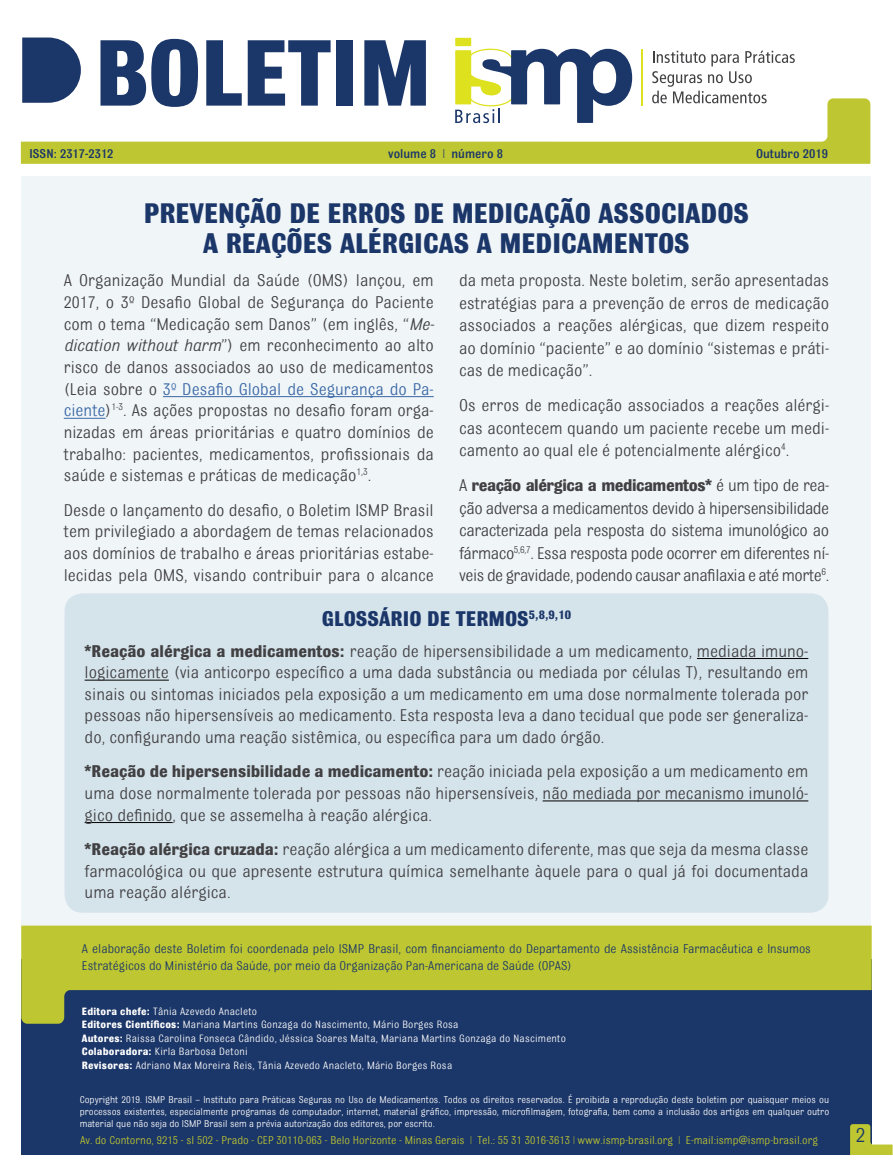
<style>
.page{position:relative;width:893px;height:1174px;background:#fff}
.page>*{position:absolute;margin:0;border:0;box-sizing:border-box;transform-origin:0 0}
.t1{font:700 99.6px "Bulldog";letter-spacing:-.01em;color:#1b3668}
.t2{font:700 30px/30px "Bulldog";color:#1b3668;text-align:center}
.t3{font:700 22.5px "Bulldog";color:#1b3668}
.t4{font:21.6px "Bulldog";color:#1b3668}
.t5{font:18px/21.6px "Bulldog";color:#414042;text-align:justify}
.t6{font:13.5px/16.2px "Bulldog";color:#1b3668}
.t7{font:500 13.5px "Bulldog";color:#1b3668}
.t8{font:12px "Bulldog";color:#bec731}
.t9{font:11.25px/13.5px "Bulldog";letter-spacing:.02em;color:#fff}
.t10{font:10.5px/12px "Bulldog";color:#fff;text-align:justify}
.s1{font-style:italic}
.s2{color:#3a68a5}
.s3{font-weight:700}
</style>
<div class="page">
<div style="left:21px;top:176px;width:850px;height:978px;background:#f0f5f8"></div>
<svg style="left:21px;top:98px;width:849px;height:66px"></svg>
<svg style="left:455px;top:38px;width:177px;height:85px"></svg>
<svg style="left:652px;top:51px;width:143px;height:52px"></svg>
<hr style="left:642px;top:49px;width:1px;height:57px;background:#dee21e">
<svg style="left:22px;top:38px;width:59px;height:65px;background:#374f7b"></svg>
<div style="left:21px;top:959px;width:851px;height:196px;background:#1b3668"></div>
<svg style="left:21px;top:925px;width:851px;height:98px;fill:#bec731"></svg>
<div style="left:65px;top:593px;width:763px;height:319px;background:#d5e3eb;border-radius:18px"></div>
<hr style="left:163px;top:396px;width:271px;height:1px;background:#3a68a5">
<hr style="left:64px;top:418px;width:42px;height:1px;background:#3a68a5">
<hr style="left:697px;top:658px;width:111px;height:1px;background:#000">
<hr style="left:85px;top:680px;width:84px;height:1px;background:#000">
<hr style="left:543px;top:800px;width:265px;height:1px;background:#000">
<hr style="left:85px;top:822px;width:88px;height:1px;background:#000">
<svg style="left:850px;top:1124px;width:43px;height:31px"></svg>
<h1 class="t1" style="left:95px;top:22px;width:339px">BOLETIM</h1>
<p class="t7" style="left:29px;top:147px;width:86px">ISSN: 2317-2312</p>
<p class="t7" style="left:388px;top:147px;width:116px">volume 8 | número 8</p>
<p class="t7" style="left:756px;top:147px;width:73px">Outubro 2019</p>
<h2 class="t2" style="left:144px;top:198px;width:607px">PREVENÇÃO DE ERROS DE MEDICAÇÃO ASSOCIADOS<br>A REAÇÕES ALÉRGICAS A MEDICAMENTOS</h2>
<p class="t5" style="left:64px;top:269px;width:372px">A Organização Mundial da Saúde (OMS) lançou, em 2017, o 3º Desafio Global de Segurança do Paciente com o tema “Medicação sem Danos” (em inglês, “<span class="s1">Me&shy;dication without harm</span>”) em reconhecimento ao alto risco de danos associados ao uso de medicamentos (Leia sobre o <span class="s2">3º Desafio Global de Segurança do Pa&shy;ciente</span>)<sup>1-3</sup>. As ações propostas no desafio foram orga&shy;nizadas em áreas prioritárias e quatro domínios de trabalho: pacientes, medicamentos, profissionais da saúde e sistemas e práticas de medicação<sup>1,3</sup>.</p>
<p class="t5" style="left:64px;top:499px;width:371px">Desde o lançamento do desafio, o Boletim ISMP Brasil tem privilegiado a abordagem de temas relacionados aos domínios de trabalho e áreas prioritárias estabe&shy;lecidas pela OMS, visando contribuir para o alcance</p>
<p class="t5" style="left:459px;top:269px;width:371px;line-height:22.5px">da meta proposta. Neste boletim, serão apresentadas estratégias para a prevenção de erros de medicação associados a reações alérgicas, que dizem respeito ao domínio “paciente” e ao domínio “sistemas e práti&shy;cas de medicação”.</p>
<p class="t5" style="left:459px;top:394px;width:371px;line-height:22.5px">Os erros de medicação associados a reações alérgi&shy;cas acontecem quando um paciente recebe um medi&shy;camento ao qual ele é potencialmente alérgico<sup>4</sup>.</p>
<p class="t5" style="left:459px;top:474px;width:371px;line-height:22.5px">A <span class="s3">reação alérgica a medicamentos*</span> é um tipo de rea&shy;ção adversa a medicamentos devido à hipersensibilidade caracterizada pela resposta do sistema imunológico ao fármaco<sup>5,6,7</sup>. Essa resposta pode ocorrer em diferentes ní&shy;veis de gravidade, podendo causar anafilaxia e até morte<sup>6</sup>.</p>
<p class="t3" style="left:322px;top:607px;width:251px">GLOSSÁRIO DE TERMOS<sup>5,8,9,10</sup></p>
<p class="t5" style="left:85px;top:639px;width:725px"><span class="s3">*Reação alérgica a medicamentos:</span> reação de hipersensibilidade a um medicamento, mediada imuno&shy;logicamente (via anticorpo específico a uma dada substância ou mediada por células T), resultando em sinais ou sintomas iniciados pela exposição a um medicamento em uma dose normalmente tolerada por pessoas não hipersensíveis ao medicamento. Esta resposta leva a dano tecidual que pode ser generaliza&shy;do, configurando uma reação sistêmica, ou específica para um dado órgão.</p>
<p class="t5" style="left:85px;top:760px;width:725px"><span class="s3">*Reação de hipersensibilidade a medicamento:</span> reação iniciada pela exposição a um medicamento em uma dose normalmente tolerada por pessoas não hipersensíveis, não mediada por mecanismo imunoló&shy;gico definido, que se assemelha à reação alérgica.</p>
<p class="t5" style="left:85px;top:838px;width:725px"><span class="s3">*Reação alérgica cruzada:</span> reação alérgica a um medicamento diferente, mas que seja da mesma classe farmacológica ou que apresente estrutura química semelhante àquele para o qual já foi documentada uma reação alérgica.</p>
<p class="t6" style="left:82px;top:940px;width:731px">A elaboração deste Boletim foi coordenada pelo ISMP Brasil, com financiamento do Departamento de Assistência Farmacêutica e Insumos<br>Estratégicos do Ministério da Saúde, por meio da Organização Pan-Americana de Saúde (OPAS)</p>
<p class="t9" style="left:82px;top:1004px;width:486px"><span class="s3">Editora chefe:</span> Tânia Azevedo Anacleto<br><span class="s3">Editores Científicos:</span> Mariana Martins Gonzaga do Nascimento, Mário Borges Rosa<br><span class="s3">Autores:</span> Raissa Carolina Fonseca Cândido, Jéssica Soares Malta, Mariana Martins Gonzaga do Nascimento <span class="s3">Colaboradora:</span> Kirla Barbosa Detoni<br><span class="s3">Revisores:</span> Adriano Max Moreira Reis, Tânia Azevedo Anacleto, Mário Borges Rosa</p>
<p class="t10" style="left:80px;top:1093px;width:751px">Copyright 2019. ISMP Brasil – Instituto para Práticas Seguras no Uso de Medicamentos. Todos os direitos reservados. É proibida a reprodução deste boletim por quaisquer meios ou processos existentes, especialmente programas de computador, internet, material gráfico, impressão, microfilmagem, fotografia, bem como a inclusão dos artigos em qualquer outro material que não seja do ISMP Brasil sem a prévia autorização dos editores, por escrito.</p>
<p class="t8" style="left:80px;top:1134px;width:739px">Av. do Contorno, 9215 - sl 502 - Prado - CEP 30110-063 - Belo Horizonte - Minas Gerais | Tel.: 55 31 3016-3613 | www.ismp-brasil.org | E-mail:ismp@ismp-brasil.org</p>
<p class="t4" style="left:856px;top:1124px;width:11px">2</p>
</div>
